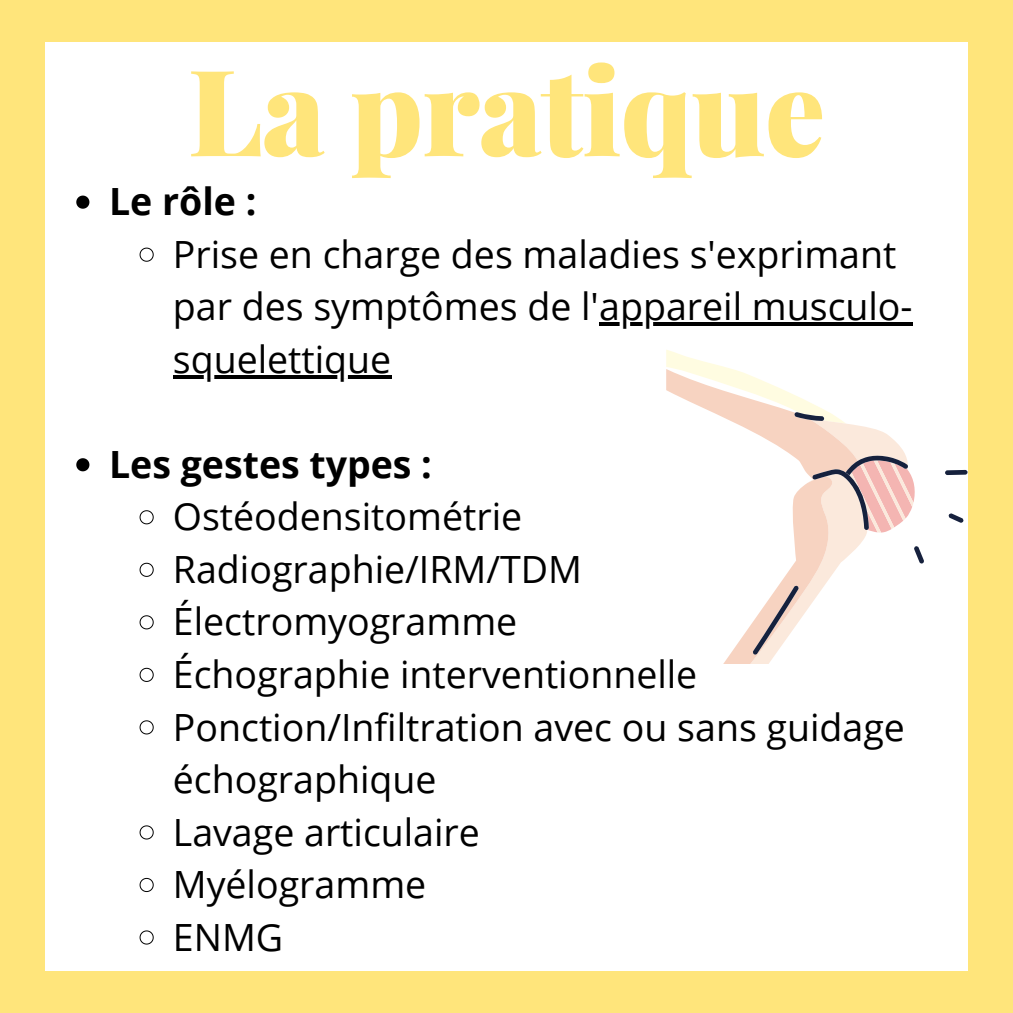
<style>
.page{position:relative;width:1013px;height:1013px;background:#fff}
.page>*{position:absolute;margin:0;border:0;box-sizing:border-box;transform-origin:0 0}
.t1{font:900 120px "Playfair Display";letter-spacing:-.01em;color:#ffe57b}
.t2{font:37.5px/52.5px "Open Sans";color:#000}
.t3{font:700 37.5px "Open Sans";color:#000}
</style>
<div class="page">
<div style="left:0;top:0;width:1012px;height:1012px;background:#ffe57b"></div>
<div style="left:45px;top:42px;width:922px;height:928px;background:#fff"></div>
<svg style="left:76px;top:195px;width:13px;height:14px"></svg>
<svg style="left:139px;top:247px;width:15px;height:15px"></svg>
<hr style="left:599px;top:322px;width:314px;height:4px;background:#000">
<hr style="left:173px;top:375px;width:218px;height:3px;background:#000">
<svg style="left:76px;top:458px;width:13px;height:13px"></svg>
<svg style="left:139px;top:510px;width:15px;height:15px"></svg>
<svg style="left:139px;top:562px;width:15px;height:15px"></svg>
<svg style="left:139px;top:615px;width:15px;height:15px"></svg>
<svg style="left:139px;top:667px;width:15px;height:15px"></svg>
<svg style="left:139px;top:720px;width:15px;height:15px"></svg>
<svg style="left:139px;top:825px;width:15px;height:15px"></svg>
<svg style="left:139px;top:877px;width:15px;height:15px"></svg>
<svg style="left:139px;top:930px;width:15px;height:15px"></svg>
<svg style="left:945px;top:470px;width:22px;height:5px"></svg>
<svg style="left:948px;top:513px;width:15px;height:9px"></svg>
<svg style="left:666px;top:350px;width:258px;height:313px"></svg>
<p class="t1" style="left:188px;top:26px;width:639px">La pratique</p>
<p class="t3" style="left:109px;top:175px;width:149px">Le rôle :</p>
<p class="t2" style="left:173px;top:227px;width:741px">Prise en charge des maladies s'exprimant par des symptômes de l'appareil musculo&shy;squelettique</p>
<p class="t3" style="left:109px;top:438px;width:324px">Les gestes types :</p>
<p class="t2" style="left:173px;top:489px;width:351px">Ostéodensitométrie</p>
<p class="t2" style="left:173px;top:542px;width:411px">Radiographie/IRM/TDM</p>
<p class="t2" style="left:173px;top:594px;width:346px">Électromyogramme</p>
<p class="t2" style="left:173px;top:647px;width:526px">Échographie interventionnelle</p>
<p class="t2" style="left:173px;top:699px;width:733px">Ponction/Infiltration avec ou sans guidage échographique</p>
<p class="t2" style="left:173px;top:804px;width:308px">Lavage articulaire</p>
<p class="t2" style="left:173px;top:857px;width:255px">Myélogramme</p>
<p class="t2" style="left:173px;top:909px;width:112px">ENMG</p>
</div>
